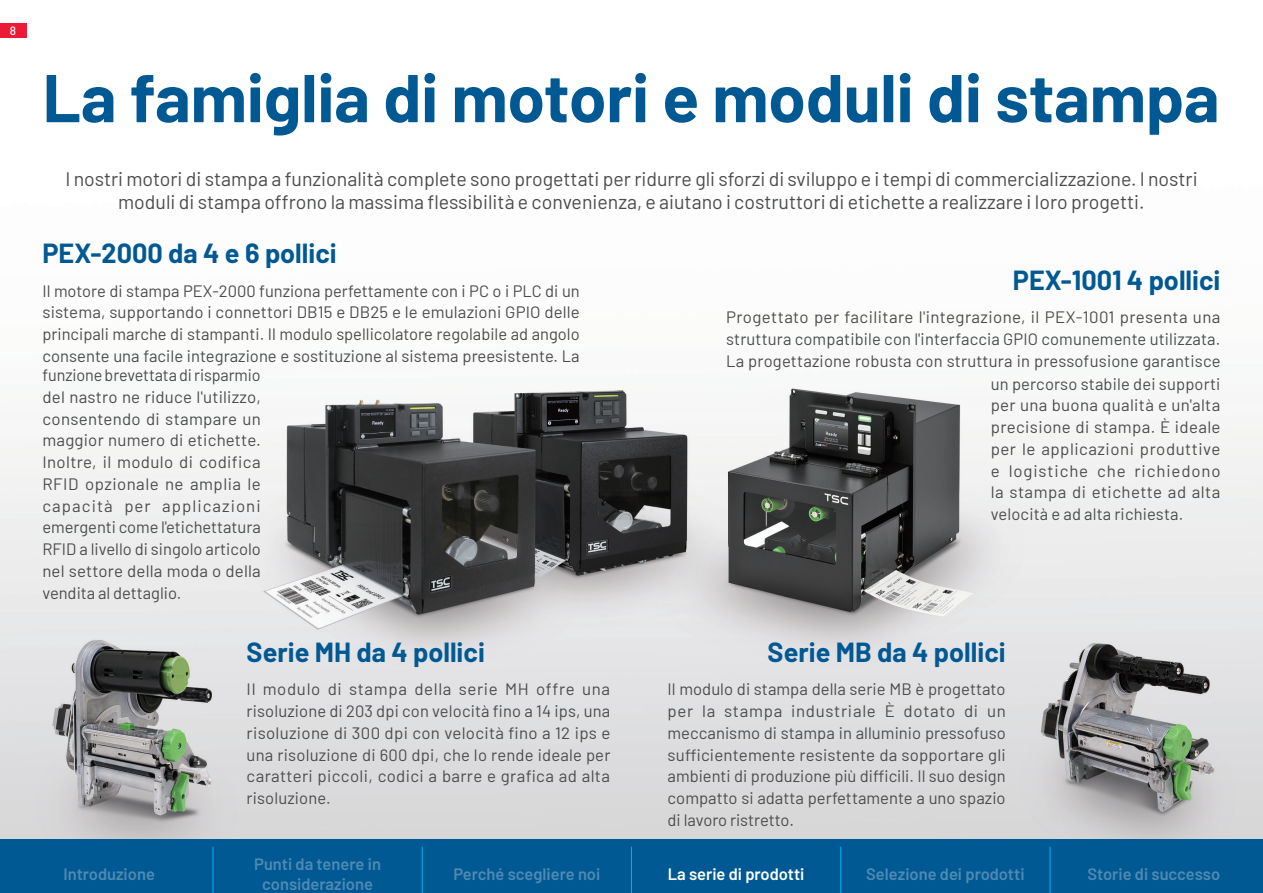
<style>
.page{position:relative;width:1263px;height:893px;background:#fff}
.page>*{position:absolute;margin:0;border:0;box-sizing:border-box;transform-origin:0 0}
.chapter_name{font:700 67.5px "Barlow";letter-spacing:-.005em;color:#015993}
.t1{font:700 27px "Barlow";color:#015993}
.content01{font:19.5px/23.4px "Barlow";color:#4b4c4d;text-align:center}
.content01-2{font:16.5px/21.8px "Barlow";letter-spacing:.01em;color:#4b4c4d;text-align:justify}
.navigation_none{font:600 16.5px/19.8px "Barlow";color:#4f8ab3;text-align:center}
.navigation_none-2{font:600 16.5px "Barlow";color:#fff}
.t2{font:500 12px "Barlow";color:#fff}
</style>
<div class="page">
<img style="left:0;top:23px;width:1263px;height:816px">
<div style="left:0;top:839px;width:1263px;height:54px;background:#015993"></div>
<hr style="left:212px;top:847px;width:2px;height:46px;background:#00aeef">
<hr style="left:422px;top:847px;width:1px;height:46px;background:#00aeef">
<hr style="left:631px;top:847px;width:1px;height:46px;background:#00aeef">
<hr style="left:840px;top:847px;width:1px;height:46px;background:#00aeef">
<hr style="left:1049px;top:847px;width:1px;height:46px;background:#00aeef">
<div style="left:0;top:23px;width:26px;height:15px;background:#ed1a37"></div>
<p class="t2" style="left:10px;top:22px;width:8px">8</p>
<p class="chapter_name" style="left:43px;top:48px;width:1178px">La famiglia di motori e moduli di stampa</p>
<p class="content01" style="left:65px;top:166px;width:1134px">I nostri motori di stampa a funzionalità complete sono progettati per ridurre gli sforzi di sviluppo e i tempi di commercializzazione. I nostri moduli di stampa offrono la massima flessibilità e convenienza, e aiutano i costruttori di etichette a realizzare i loro progetti.</p>
<h1 class="t1" style="left:43px;top:233px;width:296px">PEX-2000 da 4 e 6 pollici</h1>
<p class="content01-2" style="left:43px;top:278px;width:539px">Il motore di stampa PEX-2000 funziona perfettamente con i PC o i PLC di un sistema, supportando i connettori DB15 e DB25 e le emulazioni GPIO delle principali marche di stampanti. Il modulo spellicolatore regolabile ad angolo consente una facile integrazione e sostituzione al sistema preesistente. La</p>
<h1 class="t1" style="left:1013px;top:260px;width:209px">PEX-1001 4 pollici</h1>
<p class="content01-2" style="left:726px;top:305px;width:496px">Progettato per facilitare l'integrazione, il PEX-1001 presenta una struttura compatibile con l'interfaccia GPIO comunemente utilizzata.<br>La progettazione robusta con struttura in pressofusione garantisce</p>
<p class="content01-2" style="left:43px;top:363px;width:220px">funzione brevettata di risparmio del nastro ne riduce l'utilizzo, consentendo di stampare un maggior numero di etichette.<br>Inoltre, il modulo di codifica RFID opzionale ne amplia le capacità per applicazioni emergenti come l'etichettatura RFID a livello di singolo articolo nel settore della moda o della vendita al dettaglio.</p>
<p class="content01-2" style="left:991px;top:372px;width:231px">un percorso stabile dei supporti per una buona qualità e un'alta precisione di stampa. È ideale per le applicazioni produttive e logistiche che richiedono la stampa di etichette ad alta velocità e ad alta richiesta.</p>
<h1 class="t1" style="left:247px;top:632px;width:240px">Serie MH da 4 pollici</h1>
<p class="content01-2" style="left:247px;top:677px;width:365px">Il modulo di stampa della serie MH offre una risoluzione di 203 dpi con velocità fino a 14 ips, una risoluzione di 300 dpi con velocità fino a 12 ips e una risoluzione di 600 dpi, che lo rende ideale per caratteri piccoli, codici a barre e grafica ad alta risoluzione.</p>
<h1 class="t1" style="left:768px;top:632px;width:240px">Serie MB da 4 pollici</h1>
<p class="content01-2" style="left:668px;top:677px;width:340px">Il modulo di stampa della serie MB è progettato per la stampa industriale È dotato di un meccanismo di stampa in alluminio pressofuso sufficientemente resistente da sopportare gli ambienti di produzione più difficili. Il suo design compatto si adatta perfettamente a uno spazio di lavoro ristretto.</p>
<p class="navigation_none" style="left:63px;top:863px;width:93px">Introduzione</p>
<p class="navigation_none" style="left:254px;top:854px;width:128px">Punti da tenere in considerazione</p>
<p class="navigation_none" style="left:453px;top:863px;width:149px">Perché scegliere noi</p>
<p class="navigation_none-2" style="left:668px;top:863px;width:138px">La serie di prodotti</p>
<p class="navigation_none" style="left:866px;top:863px;width:160px">Selezione dei prodotti</p>
<p class="navigation_none" style="left:1087px;top:863px;width:134px">Storie di successo</p>
</div>
